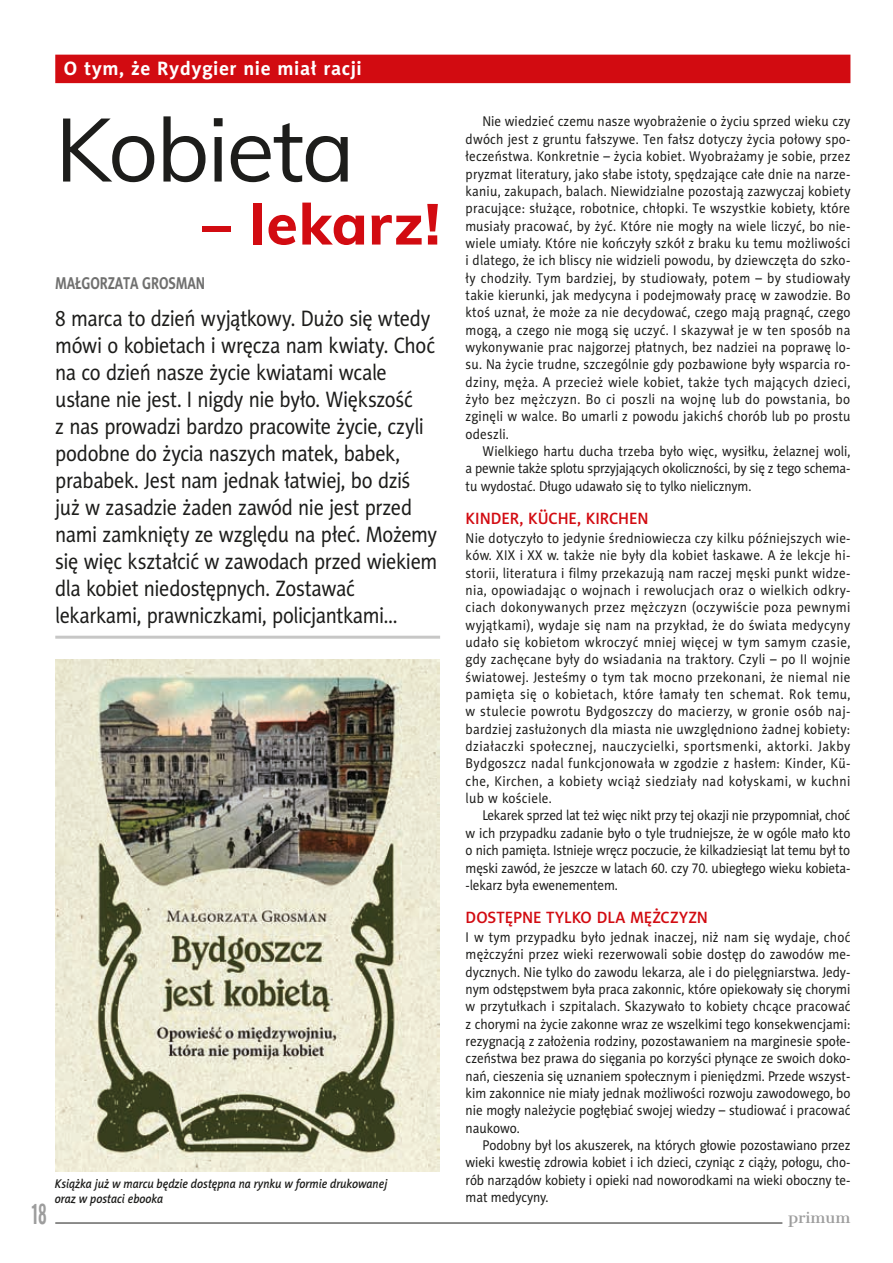
<style>
.page{position:relative;width:893px;height:1263px;background:#fff}
.page>*{position:absolute;margin:0;border:0;box-sizing:border-box;transform-origin:0 0}
.t1{font:88.5px "Muli";color:#1d1d1b}
.t2{font:800 57px "Muli";letter-spacing:.015em;color:#d20b11}
.t3{font:24.75px "Alternate Gothic 2 PL";color:#9d9d9d;scale:.82 1}
.t4{font:22.5px/27px "Naomi Sans EFNPS";letter-spacing:-.02em;color:#1d1d1b;scale:.9 1}
.t5{font:700 19.5px "Naomi Sans EFN";letter-spacing:.03em;color:#fff}
.t6{font:700 17.25px "Naomi Sans EFN";letter-spacing:-.01em;color:#70706f;scale:.8 1}
.t7{font:16.5px "Naomi Sans EFN Medium";letter-spacing:.005em;color:#d20b11}
.t8{font:15px "Cantata One";color:#9d9d9d}
.t9{font:14.25px/17.4px "Naomi Sans EFNPS";letter-spacing:-.01em;color:#1d1d1b;text-align:justify;scale:.92 1}
.t10{font:italic 12.75px/15px "Naomi Sans EFN Medium";color:#1d1d1b;scale:.9 1}
</style>
<div class="page">
<hr style="left:55px;top:1223px;width:727px;height:1px;background:#1d1d1b">
<hr style="left:55px;top:636px;width:385px;height:3px;background:#c7c7c6">
<div style="left:55px;top:55px;width:795px;height:28px;background:#d20b11"></div>
<img style="left:56px;top:659px;width:383px;height:512px">
<h3 class="t5" style="left:64px;top:57px;width:300px">O TYM, ŻE RYDYGIER NIE MIAŁ RACJI</h3>
<h1 class="t1" style="left:55px;top:85px;width:301px">Kobieta</h1>
<h2 class="t2" style="left:202px;top:183px;width:239px">– lekarz!</h2>
<p class="t6" style="left:55px;top:273px;width:189px">MAŁGORZATA GROSMAN</p>
<p class="t9" style="left:466px;top:113px;width:420px;text-indent:17px">Nie wiedzieć czemu nasze wyobrażenie o życiu sprzed wieku czy dwóch jest z gruntu fałszywe. Ten fałsz dotyczy życia połowy spo&shy;łeczeństwa. Konkretnie – życia kobiet. Wyobrażamy je sobie, przez pryzmat literatury, jako słabe istoty, spędzające całe dnie na narze&shy;kaniu, zakupach, balach. Niewidzialne pozostają zazwyczaj kobiety pracujące: służące, robotnice, chłopki. Te wszystkie kobiety, które musiały pracować, by żyć. Które nie mogły na wiele liczyć, bo nie&shy;wiele umiały. Które nie kończyły szkół z braku ku temu możliwości i dlatego, że ich bliscy nie widzieli powodu, by dziewczęta do szko&shy;ły chodziły. Tym bardziej, by studiowały, potem – by studiowały takie kierunki, jak medycyna i podejmowały pracę w zawodzie. Bo ktoś uznał, że może za nie decydować, czego mają pragnąć, czego mogą, a czego nie mogą się uczyć. I skazywał je w ten sposób na wykonywanie prac najgorzej płatnych, bez nadziei na poprawę lo&shy;su. Na życie trudne, szczególnie gdy pozbawione były wsparcia ro&shy;dziny, męża. A przecież wiele kobiet, także tych mających dzieci, żyło bez mężczyzn. Bo ci poszli na wojnę lub do powstania, bo zginęli w walce. Bo umarli z powodu jakichś chorób lub po prostu odeszli.</p>
<p class="t9" style="left:466px;top:443px;width:420px;text-indent:17px">Wielkiego hartu ducha trzeba było więc, wysiłku, żelaznej woli, a pewnie także splotu sprzyjających okoliczności, by się z tego schema&shy;tu wydostać. Długo udawało się to tylko nielicznym.</p>
<p class="t7" style="left:466px;top:509px;width:20px">KINDER</p>
<p class="t7" style="left:519px;top:509px;width:119px">, KÜCHE, KIRCHEN</p>
<p class="t9" style="left:466px;top:529px;width:420px">Nie dotyczyło to jedynie średniowiecza czy kilku późniejszych wie&shy;ków. XIX i XX w. także nie były dla kobiet łaskawe. A że lekcje hi&shy;storii, literatura i filmy przekazują nam raczej męski punkt widze&shy;nia, opowiadając o wojnach i rewolucjach oraz o wielkich odkry&shy;ciach dokonywanych przez mężczyzn (oczywiście poza pewnymi wyjątkami), wydaje się nam na przykład, że do świata medycyny udało się kobietom wkroczyć mniej więcej w tym samym czasie, gdy zachęcane były do wsiadania na traktory. Czyli – po II wojnie światowej. Jesteśmy o tym tak mocno przekonani, że niemal nie pamięta się o kobietach, które łamały ten schemat. Rok temu, w stulecie powrotu Bydgoszczy do macierzy, w gronie osób naj&shy;bardziej zasłużonych dla miasta nie uwzględniono żadnej kobiety: działaczki społecznej, nauczycielki, sportsmenki, aktorki. Jakby Bydgoszcz nadal funkcjonowała w zgodzie z hasłem: Kinder, Kü&shy;che, Kirchen, a kobiety wciąż siedziały nad kołyskami, w kuchni lub w kościele.</p>
<p class="t9" style="left:466px;top:807px;width:420px;text-indent:17px">Lekarek sprzed lat też więc nikt przy tej okazji nie przypomniał, choć w ich przypadku zadanie było o tyle trudniejsze, że w ogóle mało kto o nich pamięta. Istnieje wręcz poczucie, że kilkadziesiąt lat temu był to męski zawód, że jeszcze w latach 60. czy 70. ubiegłego wieku kobieta--lekarz była ewenementem.</p>
<p class="t7" style="left:466px;top:908px;width:58px">DOSTĘPNE</p>
<p class="t7" style="left:546px;top:908px;width:28px">TYLKO</p>
<p class="t7" style="left:597px;top:908px;width:11px">DLA</p>
<p class="t7" style="left:630px;top:908px;width:69px">MĘŻCZYZN</p>
<p class="t9" style="left:466px;top:928px;width:420px">I w tym przypadku było jednak inaczej, niż nam się wydaje, choć mężczyźni przez wieki rezerwowali sobie dostęp do zawodów me&shy;dycznych. Nie tylko do zawodu lekarza, ale i do pielęgniarstwa. Jedy&shy;nym odstępstwem była praca zakonnic, które opiekowały się chorymi w przytułkach i szpitalach. Skazywało to kobiety chcące pracować z chorymi na życie zakonne wraz ze wszelkimi tego konsekwencjami: rezygnacją z założenia rodziny, pozostawaniem na marginesie społe&shy;czeństwa bez prawa do sięgania po korzyści płynące ze swoich doko&shy;nań, cieszenia się uznaniem społecznym i pieniędzmi. Przede wszyst&shy;kim zakonnice nie miały jednak możliwości rozwoju zawodowego, bo nie mogły należycie pogłębiać swojej wiedzy – studiować i pracować naukowo.</p>
<p class="t9" style="left:466px;top:1137px;width:420px;text-indent:17px">Podobny był los akuszerek, na których głowie pozostawiano przez wieki kwestię zdrowia kobiet i ich dzieci, czyniąc z ciąży, połogu, cho&shy;rób narządów kobiety i opieki nad noworodkami na wieki oboczny te&shy;mat medycyny.</p>
<p class="t4" style="left:55px;top:305px;width:426px">8 marca to dzień wyjątkowy. Dużo się wtedy mówi o kobietach i wręcza nam kwiaty. Choć na co dzień nasze życie kwiatami wcale usłane nie jest. I nigdy nie było. Większość<br>z nas prowadzi bardzo pracowite życie, czyli podobne do życia naszych matek, babek, prababek. Jest nam jednak łatwiej, bo dziś już w zasadzie żaden zawód nie jest przed nami zamknięty ze względu na płeć. Możemy się więc kształcić w zawodach przed wiekiem dla kobiet niedostępnych. Zostawać lekarkami, prawniczkami, policjantkami…</p>
<p class="t10" style="left:55px;top:1176px;width:371px">Książka już w marcu będzie dostępna na rynku w formie drukowanej oraz w postaci ebooka</p>
<h3 class="t3" style="left:32px;top:1198px;width:19px">18</h3>
<p class="t8" style="left:788px;top:1208px;width:64px">Primum</p>
</div>
